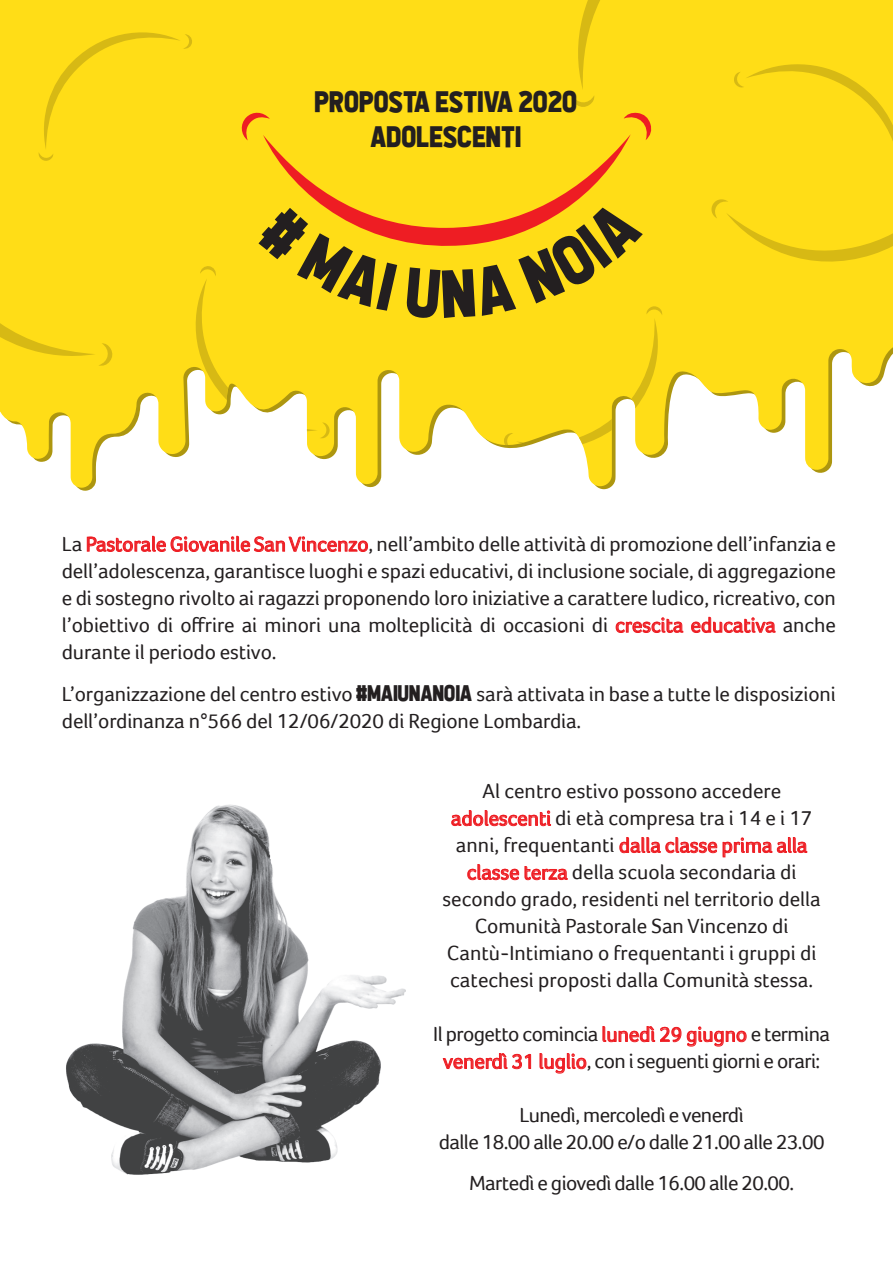
<style>
.page{position:relative;width:893px;height:1263px;background:#fff}
.page>*{position:absolute;margin:0;border:0;box-sizing:border-box;transform-origin:0 0}
.t1{font:29.55px/35.4px "Allthe Waytothe Sun";color:#231f20;text-align:center}
.t2{font:21px/27px "Foco";letter-spacing:-.005em;color:#231f20;text-align:justify}
.t3{font:21px/27px "Foco";letter-spacing:-.03em;color:#231f20;text-align:center}
.s1{color:#ee1d23}
.s2{font-family:"Allthe Waytothe Sun";font-size:22.5px}
</style>
<div class="page">
<svg style="left:0;top:0;width:893px;height:488px;fill:#ffdd17"></svg>
<svg style="left:87px;top:535px;width:281px;height:17px"></svg>
<svg style="left:615px;top:617px;width:69px;height:16px"></svg>
<svg style="left:691px;top:616px;width:85px;height:17px"></svg>
<svg style="left:38px;top:27px;width:154px;height:134px;background:#fcda16"></svg>
<svg style="left:189px;top:266px;width:39px;height:134px;background:#f7d92a"></svg>
<svg style="left:307px;top:422px;width:23px;height:17px"></svg>
<svg style="left:579px;top:419px;width:33px;height:25px"></svg>
<svg style="left:710px;top:198px;width:183px;height:77px;background:#fad816"></svg>
<svg style="left:733px;top:64px;width:160px;height:78px;background:#fad916"></svg>
<svg style="left:0;top:323px;width:113px;height:43px;background:#f8d616"></svg>
<svg style="left:504px;top:432px;width:20px;height:13px"></svg>
<svg style="left:240px;top:0;width:422px;height:408px;background:#efc919"></svg>
<img style="left:66px;top:804px;width:340px;height:371px">
<svg style="left:451px;top:810px;width:100px;height:16px"></svg>
<svg style="left:619px;top:837px;width:188px;height:21px"></svg>
<svg style="left:467px;top:864px;width:101px;height:16px"></svg>
<svg style="left:602px;top:1026px;width:145px;height:21px"></svg>
<svg style="left:442px;top:1053px;width:89px;height:16px"></svg>
<svg style="left:539px;top:1053px;width:48px;height:21px"></svg>
<h1 class="t1" style="left:315px;top:84px;width:264px">PROPOSTA ESTIVA 2020<br>ADOLESCENTI</h1>
<p class="t2" style="left:62px;top:530px;width:776px">La <span class="s1">Pastorale Giovanile San Vincenzo</span>, nell’ambito delle attività di promozione dell’infanzia e dell’adolescenza, garantisce luoghi e spazi educativi, di inclusione sociale, di aggregazione e di sostegno rivolto ai ragazzi proponendo loro iniziative a carattere ludico, ricreativo, con l’obiettivo di offrire ai minori una molteplicità di occasioni di <span class="s1">crescita educativa</span> anche durante il periodo estivo.</p>
<p class="t2" style="left:62px;top:680px;width:776px">L’organizzazione del centro estivo <span class="s2">#MAIUNANOIA</span> sarà attivata in base a tutte le disposizioni dell’ordinanza n°566 del 12/06/2020 di Regione Lombardia.</p>
<p class="t2" style="left:442px;top:778px;width:380px;text-align:center">Al centro estivo possono accedere <span class="s1">adolescenti</span> di età compresa tra i 14 e i 17 anni, frequentanti <span class="s1">dalla classe prima alla classe terza</span> della scuola secondaria di secondo grado, residenti nel territorio della Comunità Pastorale San Vincenzo di Cantù-Intimiano o frequentanti i gruppi di catechesi proposti dalla Comunità stessa.</p>
<p class="t3" style="left:433px;top:1021px;width:398px">Il progetto comincia <span class="s1">lunedì 29 giugno</span> e termina <span class="s1">venerdì 31 luglio</span>, con i seguenti giorni e orari:</p>
<p class="t3" style="left:439px;top:1102px;width:387px">Lunedì, mercoledì e venerdì<br>dalle 18.00 alle 20.00 e/o dalle 21.00 alle 23.00</p>
<p class="t3" style="left:469px;top:1169px;width:327px">Martedì e giovedì dalle 16.00 alle 20.00.</p>
</div>
